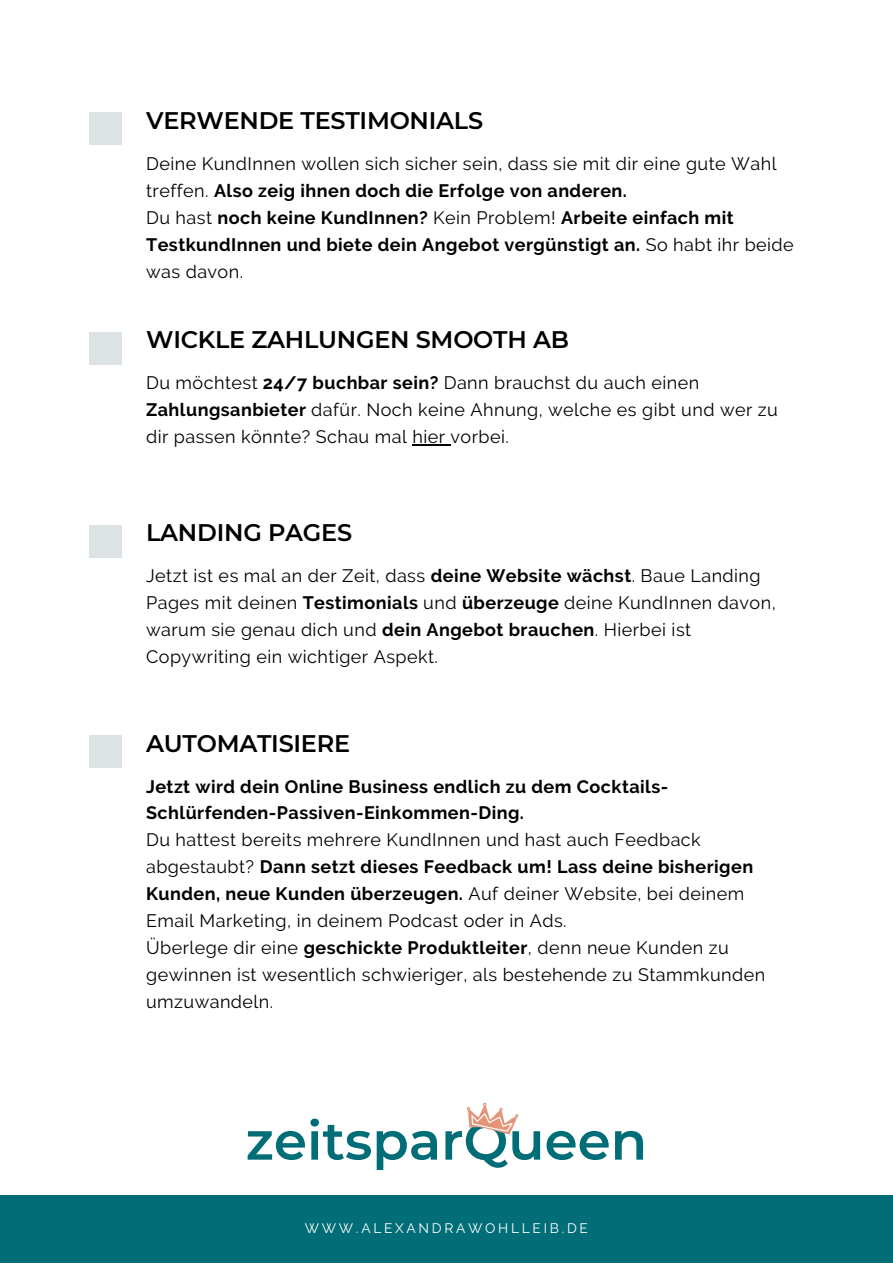
<style>
.page{position:relative;width:893px;height:1264px;background:#fff}
.page>*{position:absolute;margin:0;border:0;box-sizing:border-box;transform-origin:0 0}
.t1{font:600 53.25px "Montserrat";color:#006d77}
.t2{font:600 24px "Montserrat";letter-spacing:-.01em;color:#000}
.t3{font:18px/27px "Raleway";letter-spacing:.025em;color:#000}
.t4{font:700 18px/27px "Raleway";letter-spacing:.025em;color:#000}
.t5{font:13.65px "Raleway";letter-spacing:.2em;color:#fff}
.s1{font-weight:400}
.s2{font-weight:700}
</style>
<div class="page">
<div style="left:89px;top:112px;width:33px;height:33px;background:#dde3e4"></div>
<div style="left:0;top:1195px;width:892px;height:67px;background:#006d77"></div>
<div style="left:89px;top:525px;width:33px;height:32px;background:#dde3e4"></div>
<div style="left:89px;top:735px;width:33px;height:32px;background:#dde3e4"></div>
<hr style="left:412px;top:444px;width:38px;height:1px;background:#000">
<div style="left:89px;top:332px;width:33px;height:32px;background:#dde3e4"></div>
<svg style="left:467px;top:1102px;width:52px;height:33px"></svg>
<h2 class="t2" style="left:146px;top:103px;width:338px">VERWENDE TESTIMONIALS</h2>
<p class="t4" style="left:146px;top:150px;width:649px"><span class="s1">Deine KundInnen wollen sich sicher sein, dass sie mit dir eine gute Wahl treffen.</span> Also zeig ihnen doch die Erfolge von anderen.<br><span class="s1">Du hast</span> noch keine KundInnen? <span class="s1">Kein Problem!</span> Arbeite einfach mit TestkundInnen und biete dein Angebot vergünstigt an. <span class="s1">So habt ihr beide was davon.</span></p>
<h2 class="t2" style="left:146px;top:323px;width:424px">WICKLE ZAHLUNGEN SMOOTH AB</h2>
<p class="t3" style="left:146px;top:369px;width:633px">Du möchtest <span class="s2">24/7 buchbar sein?</span> Dann brauchst du auch einen<br><span class="s2">Zahlungsanbieter</span> dafür. Noch keine Ahnung, welche es gibt und wer zu dir passen könnte? Schau mal hier vorbei.</p>
<h2 class="t2" style="left:146px;top:515px;width:207px">LANDING PAGES</h2>
<p class="t3" style="left:146px;top:562px;width:631px">Jetzt ist es mal an der Zeit, dass <span class="s2">deine Website wächst</span>. Baue Landing Pages mit deinen <span class="s2">Testimonials</span> und <span class="s2">überzeuge</span> deine KundInnen davon, warum sie genau dich und <span class="s2">dein Angebot brauchen</span>. Hierbei ist Copywriting ein wichtiger Aspekt.</p>
<h2 class="t2" style="left:146px;top:726px;width:205px">AUTOMATISIERE</h2>
<p class="t4" style="left:146px;top:772px;width:523px">Jetzt wird dein Online Business endlich zu dem Cocktails-<br>Schlürfenden-Passiven-Einkommen-Ding.</p>
<p class="t3" style="left:146px;top:826px;width:620px">Du hattest bereits mehrere KundInnen und hast auch Feedback abgestaubt? <span class="s2">Dann setzt dieses Feedback um! Lass deine bisherigen Kunden, neue Kunden überzeugen.</span> Auf deiner Website, bei deinem Email Marketing, in deinem Podcast oder in Ads.<br>Überlege dir eine <span class="s2">geschickte Produktleiter</span>, denn neue Kunden zu gewinnen ist wesentlich schwieriger, als bestehende zu Stammkunden umzuwandeln.</p>
<h1 class="t1" style="left:245px;top:1102px;width:403px">zeitsparQueen</h1>
<p class="t5" style="left:305px;top:1220px;width:285px">WWW.ALEXANDRAWOHLLEIB.DE</p>
</div>
